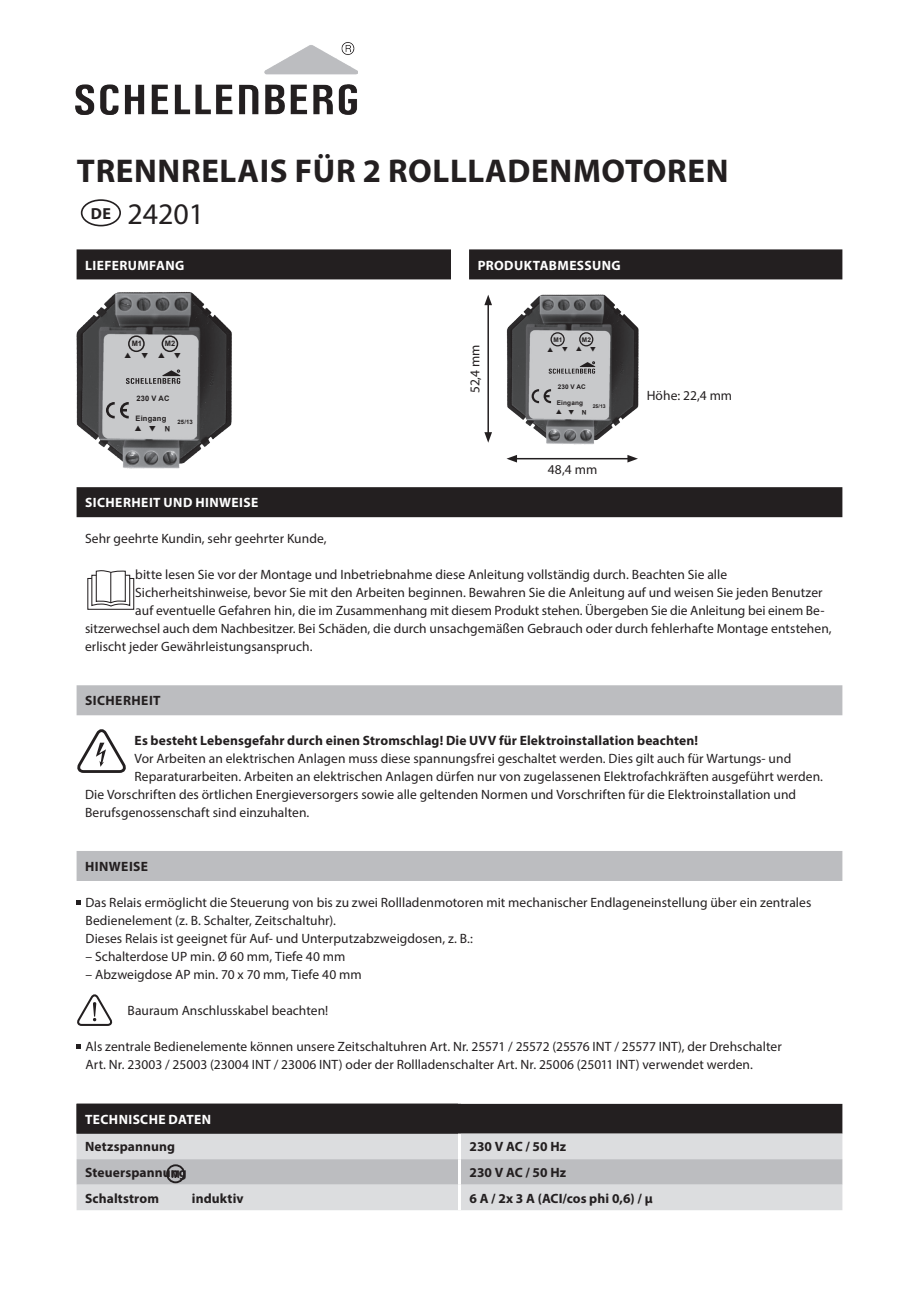
<style>
.page{position:relative;width:919px;height:1289px;background:#fff}
.page>*{position:absolute;margin:0;border:0;box-sizing:border-box;transform-origin:0 0}
.Headline_Cover{font:700 33px "Myriad Pro";letter-spacing:.02em;color:#231f20}
.Artikelnummer_Cover{font:30px "Myriad Pro";color:#231f20}
.t1{font:700 16.05px "Myriad Pro";color:#231f20}
.Fließtext{font:13.5px/18px "Myriad Pro";letter-spacing:.005em;color:#231f20}
.Fließtext_eingerückt{font:13.5px "Myriad Pro";color:#231f20}
.Fließtext_eingerückt-2{font:700 13.5px "Myriad Pro";letter-spacing:.01em;color:#231f20}
.Fließtext-2{font:700 13.5px "Myriad Pro";letter-spacing:.01em;color:#231f20}
.Überschrift{font:700 13.5px "Myriad Pro";letter-spacing:.03em;color:#fff}
.Überschrift_hell{font:700 13.5px "Myriad Pro";letter-spacing:.03em;color:#231f20}
.t2{font:700 10.5px "Arial";color:#231f20}
.t3{font:700 7.5px "Arial";letter-spacing:.025em;color:#231f20}
.t4{font:700 6.45px "Arial";letter-spacing:.025em;color:#231f20}
.t5{font:700 6px "Arial";color:#231f20}
.t6{font:700 5.1px "Arial";color:#231f20}
</style>
<div class="page">
<div style="left:77px;top:249px;width:374px;height:30px;background:#231f20"></div>
<div style="left:77px;top:487px;width:765px;height:30px;background:#231f20"></div>
<div style="left:77px;top:685px;width:765px;height:30px;background:#bcbdc0"></div>
<div style="left:77px;top:851px;width:765px;height:30px;background:#bcbdc0"></div>
<svg style="left:77px;top:900px;width:4px;height:4px"></svg>
<svg style="left:77px;top:1044px;width:4px;height:4px"></svg>
<svg style="left:77px;top:1103px;width:765px;height:107px"></svg>
<hr style="left:458px;top:1103px;width:3px;height:30px;background:#231f20">
<hr style="left:458px;top:1133px;width:3px;height:26px;background:#fff">
<hr style="left:458px;top:1159px;width:3px;height:25px;background:#fff">
<hr style="left:458px;top:1184px;width:3px;height:26px;background:#fff">
<div style="left:77px;top:1103px;width:381px;height:30px;background:#231f20"></div>
<div style="left:87px;top:578px;width:47px;height:32px;border:1px solid #231f20"></div>
<svg style="left:91px;top:570px;width:40px;height:37px"></svg>
<hr style="left:110px;top:572px;width:1px;height:30px;background:#231f20">
<img style="left:76px;top:42px;width:281px;height:73px">
<div style="left:166px;top:1164px;width:19px;height:19px;border:2px solid #231f20;border-radius:50%"></div>
<img style="left:76px;top:292px;width:156px;height:177px">
<svg style="left:126px;top:370px;width:54px;height:14px"></svg>
<svg style="left:77px;top:729px;width:49px;height:44px"></svg>
<svg style="left:106px;top:402px;width:23px;height:16px"></svg>
<div style="left:81px;top:199px;width:40px;height:27px;border:2px solid #231f20;border-radius:50%"></div>
<div style="left:469px;top:249px;width:373px;height:30px;background:#231f20"></div>
<img style="left:484px;top:294px;width:155px;height:166px">
<hr style="left:487px;top:303px;width:2px;height:131px;background:#231f20">
<svg style="left:484px;top:295px;width:8px;height:10px"></svg>
<svg style="left:484px;top:432px;width:8px;height:10px"></svg>
<hr style="left:514px;top:458px;width:115px;height:1px;background:#231f20">
<svg style="left:627px;top:455px;width:11px;height:7px"></svg>
<svg style="left:506px;top:455px;width:11px;height:7px"></svg>
<div style="left:128px;top:335px;width:17px;height:17px;border:2px solid #231f20;border-radius:50%"></div>
<div style="left:162px;top:335px;width:16px;height:17px;border:2px solid #231f20;border-radius:50%"></div>
<svg style="left:548px;top:361px;width:47px;height:13px"></svg>
<svg style="left:531px;top:389px;width:20px;height:14px"></svg>
<div style="left:550px;top:332px;width:14px;height:14px;border:1px solid #231f20;border-radius:50%"></div>
<div style="left:579px;top:332px;width:14px;height:14px;border:1px solid #231f20;border-radius:50%"></div>
<svg style="left:77px;top:994px;width:36px;height:32px"></svg>
<svg style="left:135px;top:426px;width:6px;height:5px"></svg>
<svg style="left:158px;top:352px;width:6px;height:6px"></svg>
<svg style="left:142px;top:352px;width:6px;height:6px"></svg>
<svg style="left:149px;top:426px;width:7px;height:5px"></svg>
<svg style="left:174px;top:352px;width:7px;height:6px"></svg>
<svg style="left:124px;top:352px;width:7px;height:6px"></svg>
<svg style="left:556px;top:409px;width:5px;height:5px"></svg>
<svg style="left:576px;top:346px;width:5px;height:5px"></svg>
<svg style="left:562px;top:347px;width:5px;height:5px"></svg>
<svg style="left:568px;top:409px;width:6px;height:5px"></svg>
<svg style="left:590px;top:347px;width:5px;height:5px"></svg>
<svg style="left:547px;top:347px;width:6px;height:4px"></svg>
<p class="Headline_Cover" style="left:77px;top:149px;width:653px">TRENNRELAIS FÜR 2 ROLLLADENMOTOREN</p>
<p class="t1" style="left:91px;top:203px;width:22px">DE</p>
<p class="Artikelnummer_Cover" style="left:127px;top:196px;width:78px">24201</p>
<p class="Überschrift" style="left:477px;top:256px;width:144px">PRODUKTABMESSUNG</p>
<p class="Überschrift" style="left:85px;top:256px;width:101px">LIEFERUMFANG</p>
<p class="t3" style="left:132px;top:338px;width:12px">M1</p>
<p class="t3" style="left:165px;top:338px;width:12px">M2</p>
<p class="t3" style="left:136px;top:393px;width:34px">230 V AC</p>
<p class="t3" style="left:135px;top:413px;width:32px">Eingang</p>
<p class="t5" style="left:177px;top:418px;width:17px">25/13</p>
<p class="t3" style="left:170px;top:434px;width:7px;rotate:-180deg">N</p>
<p class="Fließtext" style="left:465px;top:393px;width:50px;rotate:-90deg">52,4 mm</p>
<p class="t4" style="left:553px;top:335px;width:10px">M1</p>
<p class="t4" style="left:582px;top:335px;width:11px">M2</p>
<p class="t4" style="left:557px;top:382px;width:30px">230 V AC</p>
<p class="t4" style="left:557px;top:398px;width:28px">Eingang</p>
<p class="t6" style="left:592px;top:403px;width:15px">25/13</p>
<p class="t4" style="left:586px;top:416px;width:6px;rotate:-180deg">N</p>
<p class="Fließtext" style="left:646px;top:386px;width:87px">Höhe: 22,4 mm</p>
<p class="Fließtext" style="left:547px;top:460px;width:51px">48,4 mm</p>
<p class="Überschrift" style="left:85px;top:494px;width:174px">SICHERHEIT UND HINWEISE</p>
<p class="Fließtext_eingerückt" style="left:85px;top:530px;width:243px">Sehr geehrte Kundin, sehr geehrter Kunde,</p>
<p class="Fließtext_eingerückt" style="left:135px;top:566px;width:593px">bitte lesen Sie vor der Montage und Inbetriebnahme diese Anleitung vollständig durch. Beachten Sie alle</p>
<p class="Fließtext_eingerückt" style="left:135px;top:584px;width:688px">Sicherheitshinweise, bevor Sie mit den Arbeiten beginnen. Bewahren Sie die Anleitung auf und weisen Sie jeden Benutzer</p>
<p class="Fließtext_eingerückt" style="left:135px;top:602px;width:690px">auf eventuelle Gefahren hin, die im Zusammenhang mit diesem Produkt stehen. Übergeben Sie die Anleitung bei einem Be-</p>
<p class="Fließtext_eingerückt" style="left:85px;top:620px;width:748px">sitzerwechsel auch dem Nachbesitzer. Bei Schäden, die durch unsachgemäßen Gebrauch oder durch fehlerhafte Montage entstehen,</p>
<p class="Fließtext_eingerückt" style="left:85px;top:638px;width:229px">erlischt jeder Gewährleistungsanspruch.</p>
<p class="Überschrift_hell" style="left:85px;top:692px;width:77px">SICHERHEIT</p>
<p class="Fließtext-2" style="left:135px;top:731px;width:565px">Es besteht Lebensgefahr durch einen Stromschlag! Die UVV für Elektroinstallation beachten!</p>
<p class="Fließtext" style="left:135px;top:749px;width:658px">Vor Arbeiten an elektrischen Anlagen muss diese spannungsfrei geschaltet werden. Dies gilt auch für Wartungs- und</p>
<p class="Fließtext" style="left:135px;top:767px;width:690px">Reparaturarbeiten. Arbeiten an elektrischen Anlagen dürfen nur von zugelassenen Elektrofachkräften ausgeführt werden.</p>
<p class="Fließtext" style="left:85px;top:785px;width:712px">Die Vorschriften des örtlichen Energieversorgers sowie alle geltenden Normen und Vorschriften für die Elektroinstallation und</p>
<p class="Fließtext" style="left:85px;top:803px;width:226px">Berufsgenossenschaft sind einzuhalten.</p>
<p class="Überschrift_hell" style="left:85px;top:857px;width:64px">HINWEISE</p>
<p class="Fließtext" style="left:86px;top:893px;width:727px">Das Relais ermöglicht die Steuerung von bis zu zwei Rollladenmotoren mit mechanischer Endlageneinstellung über ein zentrales<br>Bedienelement (z. B. Schalter, Zeitschaltuhr).<br>Dieses Relais ist geeignet für Auf- und Unterputzabzweigdosen, z. B.:</p>
<p class="Fließtext" style="left:86px;top:947px;width:261px">– Schalterdose UP min. Ø 60 mm, Tiefe 40 mm</p>
<p class="Fließtext" style="left:86px;top:965px;width:277px">– Abzweigdose AP min. 70 x 70 mm, Tiefe 40 mm</p>
<p class="Fließtext" style="left:128px;top:1001px;width:202px">Bauraum Anschlusskabel beachten!</p>
<p class="Fließtext" style="left:86px;top:1037px;width:697px">Als zentrale Bedienelemente können unsere Zeitschaltuhren Art. Nr. 25571 / 25572 (25576 INT / 25577 INT), der Drehschalter<br>Art. Nr. 23003 / 25003 (23004 INT / 23006 INT) oder der Rollladenschalter Art. Nr. 25006 (25011 INT) verwendet werden.</p>
<p class="Überschrift" style="left:85px;top:1110px;width:128px">TECHNISCHE DATEN</p>
<p class="Fließtext_eingerückt-2" style="left:85px;top:1138px;width:91px">Netzspannung</p>
<p class="Fließtext_eingerückt-2" style="left:469px;top:1138px;width:98px">230 V AC / 50 Hz</p>
<p class="Fließtext_eingerückt-2" style="left:85px;top:1163px;width:103px">Steuerspannung</p>
<p class="Fließtext_eingerückt-2" style="left:469px;top:1163px;width:98px">230 V AC / 50 Hz</p>
<p class="Fließtext_eingerückt-2" style="left:85px;top:1189px;width:75px">Schaltstrom</p>
<p class="Fließtext_eingerückt-2" style="left:192px;top:1189px;width:53px">induktiv</p>
<p class="Fließtext_eingerückt-2" style="left:469px;top:1189px;width:184px">6 A / 2x 3 A (ACI/cos phi 0,6) / µ</p>
<p class="t2" style="left:171px;top:1166px;width:10px">M</p>
</div>
